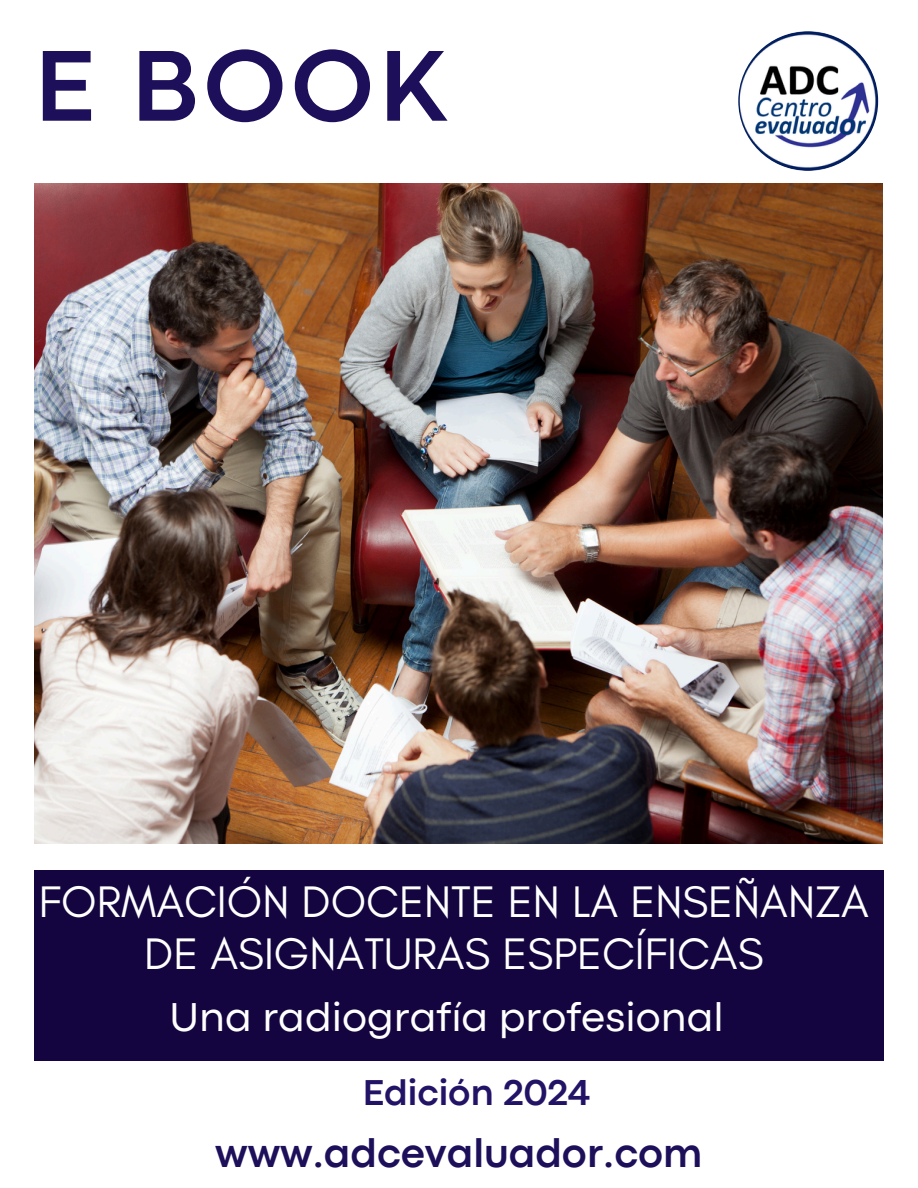
<style>
.page{position:relative;width:918px;height:1188px;background:#fff}
.page>*{position:absolute;margin:0;border:0;box-sizing:border-box;transform-origin:0 0}
.t1{font:700 105px "Codec Pro";color:#1e0f5b}
.t2{font:45px/51.8px "Glacial Indifference";color:#fff;text-align:center}
.t3{font:42px "Codec Pro";color:#fff}
.t4{font:700 42px "Codec Pro";color:#1e0f5b}
.t5{font:700 37.5px "Codec Pro";color:#231366}
</style>
<div class="page">
<img style="left:35px;top:183px;width:848px;height:660px">
<div style="left:35px;top:870px;width:848px;height:191px;background:#140540"></div>
<img style="left:738px;top:31px;width:140px;height:140px;border-radius:50%">
<p class="t1" style="left:35px;top:49px;width:415px">E BOOK</p>
<h2 class="t2" style="left:39px;top:876px;width:832px">FORMACIÓN DOCENTE EN LA ENSEÑANZA<br>DE ASIGNATURAS ESPECÍFICAS</h2>
<p class="t3" style="left:169px;top:1002px;width:556px">Una radiografía profesional</p>
<h4 class="t5" style="left:363px;top:1079px;width:229px">Edición 2024</h4>
<h3 class="t4" style="left:215px;top:1138px;width:489px">www.adcevaluador.com</h3>
</div>
